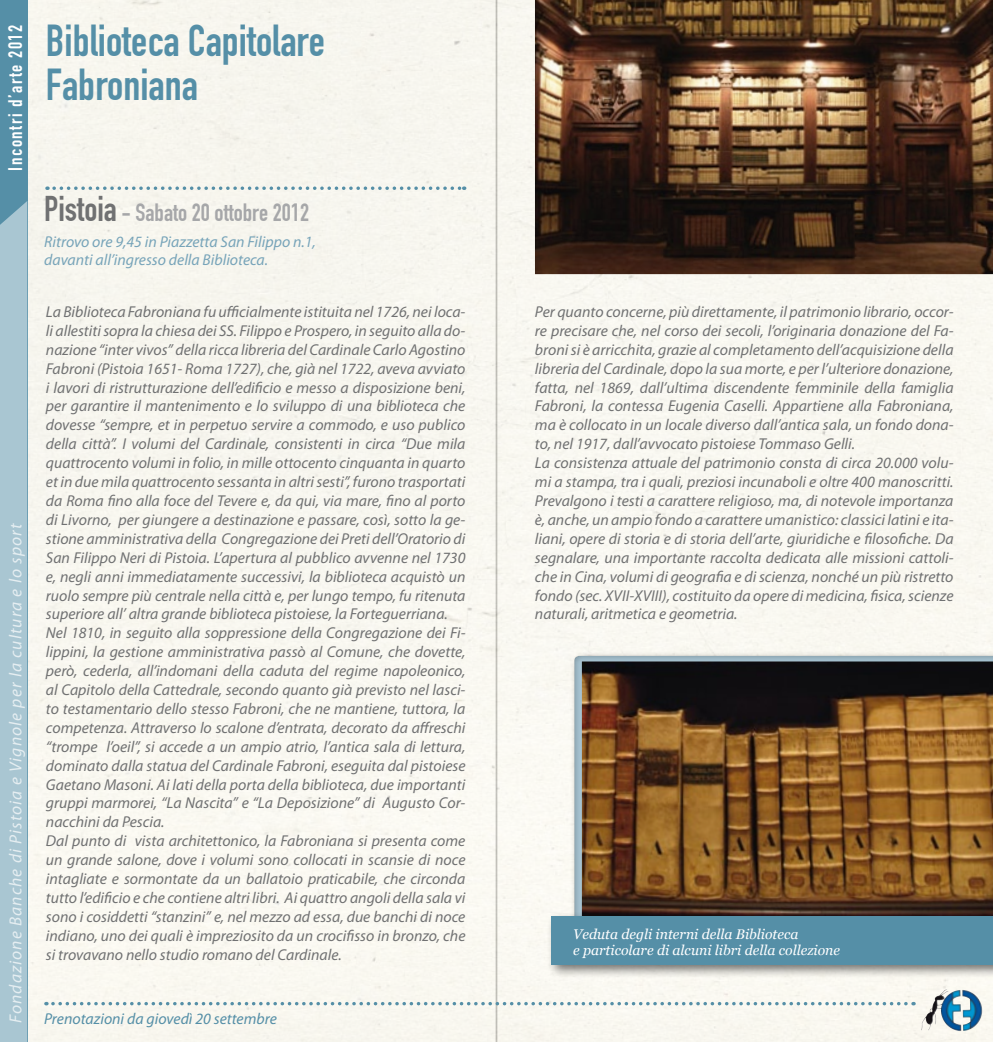
<style>
.page{position:relative;width:993px;height:1042px;background:#fff}
.page>*{position:absolute;margin:0;border:0;box-sizing:border-box;transform-origin:0 0}
.t1{font:43.75px/43.8px "DIN Engschrift";color:#558fa7}
.t2{font:24.5px "DIN Engschrift";color:#a6a7a9}
.t3{font:19.25px "DIN Engschrift";letter-spacing:.08em;color:#fff}
.t4{font:italic 17.5px "Myriad Pro";letter-spacing:.06em;color:#fff}
.t5{font:italic 15.75px/18.9px "Myriad Pro";color:#707172}
.t6{font:italic 15.75px/18.9px "Myriad Pro";color:#77a4b9}
.t7{font:italic 15.75px "Myriad Pro";color:#558fa7}
.t8{font:italic 14px/15.8px "Georgia";color:#fff}
.s1{font-size:35px;color:#707172}
</style>
<div class="page">
<div style="left:28px;top:0;width:964px;height:1042px;background:#f9f7f0"></div>
<div style="left:0;top:0;width:28px;height:1042px;background:#558fa7"></div>
<svg style="left:54px;top:186px;width:410px;height:4px"></svg>
<img style="left:535px;top:0;width:457px;height:274px">
<div style="left:572px;top:653px;width:420px;height:277px;background:#000;opacity:.39"></div>
<svg style="left:53px;top:1002px;width:860px;height:3px"></svg>
<svg style="left:934px;top:989px;width:12px;height:11px"></svg>
<div style="left:0;top:201px;width:27px;height:841px;background:#a9c6d2"></div>
<img style="left:581px;top:661px;width:411px;height:251px">
<div style="left:546px;top:912px;width:446px;height:67px;background:#000;opacity:.56"></div>
<div style="left:551px;top:916px;width:441px;height:48px;background:#558fa7"></div>
<p class="t3" style="left:4px;top:170px;width:147px;rotate:-90deg">Incontri d’arte 2012</p>
<p class="t4" style="left:5px;top:1023px;width:501px;rotate:-90deg">Fondazione Banche di Pistoia e Vignole per la cultura e lo sport</p>
<h1 class="t1" style="left:46px;top:19px;width:280px">Biblioteca Capitolare<br>Fabroniana</h1>
<h2 class="t2" style="left:44px;top:198px;width:266px"><span class="s1">Pistoia</span> - Sabato 20 ottobre 2012</h2>
<p class="t6" style="left:44px;top:231px;width:273px">Ritrovo ore 9,45 in Piazzetta San Filippo n.1, davanti all’ingresso della Biblioteca.</p>
<p class="t5" style="left:46px;top:302px;width:421px">La Biblioteca Fabroniana fu ufficialmente istituita nel 1726, nei loca&shy;li allestiti sopra la chiesa dei SS. Filippo e Prospero, in seguito alla do&shy;nazione “inter vivos” della ricca libreria del Cardinale Carlo Agostino Fabroni (Pistoia 1651- Roma 1727), che, già nel 1722, aveva avviato i lavori di ristrutturazione dell’edificio e messo a disposizione beni, per garantire il mantenimento e lo sviluppo di una biblioteca che dovesse “sempre, et in perpetuo servire a commodo, e uso publico della città”. I volumi del Cardinale, consistenti in circa “Due mila quattrocento volumi in folio, in mille ottocento cinquanta in quarto et in due mila quattrocento sessanta in altri sesti”, furono trasportati da Roma fino alla foce del Tevere e, da qui, via mare, fino al porto di Livorno, per giungere a destinazione e passare, così, sotto la ge&shy;stione amministrativa della Congregazione dei Preti dell’Oratorio di San Filippo Neri di Pistoia. L’apertura al pubblico avvenne nel 1730 e, negli anni immediatamente successivi, la biblioteca acquistò un ruolo sempre più centrale nella città e, per lungo tempo, fu ritenuta superiore all’ altra grande biblioteca pistoiese, la Forteguerriana.<br>Nel 1810, in seguito alla soppressione della Congregazione dei Fi&shy;lippini, la gestione amministrativa passò al Comune, che dovette, però, cederla, all’indomani della caduta del regime napoleonico, al Capitolo della Cattedrale, secondo quanto già previsto nel lasci&shy;to testamentario dello stesso Fabroni, che ne mantiene, tuttora, la competenza. Attraverso lo scalone d’entrata, decorato da affreschi “trompe l’oeil”, si accede a un ampio atrio, l’antica sala di lettura, dominato dalla statua del Cardinale Fabroni, eseguita dal pistoiese Gaetano Masoni. Ai lati della porta della biblioteca, due importanti gruppi marmorei, “La Nascita” e “La Deposizione” di Augusto Cor&shy;nacchini da Pescia.<br>Dal punto di vista architettonico, la Fabroniana si presenta come un grande salone, dove i volumi sono collocati in scansie di noce intagliate e sormontate da un ballatoio praticabile, che circonda tutto l’edificio e che contiene altri libri. Ai quattro angoli della sala vi sono i cosiddetti “stanzini” e, nel mezzo ad essa, due banchi di noce indiano, uno dei quali è impreziosito da un crocifisso in bronzo, che si trovavano nello studio romano del Cardinale.</p>
<p class="t5" style="left:535px;top:302px;width:420px">Per quanto concerne, più direttamente, il patrimonio librario, occor&shy;re precisare che, nel corso dei secoli, l’originaria donazione del Fa&shy;broni si è arricchita, grazie al completamento dell’acquisizione della libreria del Cardinale, dopo la sua morte, e per l’ulteriore donazione, fatta, nel 1869, dall’ultima discendente femminile della famiglia Fabroni, la contessa Eugenia Caselli. Appartiene alla Fabroniana, ma è collocato in un locale diverso dall’antica sala, un fondo dona&shy;to, nel 1917, dall’avvocato pistoiese Tommaso Gelli.<br>La consistenza attuale del patrimonio consta di circa 20.000 volu&shy;mi a stampa, tra i quali, preziosi incunaboli e oltre 400 manoscritti.<br>Prevalgono i testi a carattere religioso, ma, di notevole importanza è, anche, un ampio fondo a carattere umanistico: classici latini e ita&shy;liani, opere di storia e di storia dell’arte, giuridiche e filosofiche. Da segnalare, una importante raccolta dedicata alle missioni cattoli&shy;che in Cina, volumi di geografia e di scienza, nonché un più ristretto fondo (sec. XVII-XVIII), costituito da opere di medicina, fisica, scienze naturali, aritmetica e geometria.</p>
<p class="t8" style="left:573px;top:926px;width:268px">Veduta degli interni della Biblioteca<br>e particolare di alcuni libri della collezione</p>
<p class="t7" style="left:44px;top:1009px;width:234px">Prenotazioni da giovedì 20 settembre</p>
</div>
